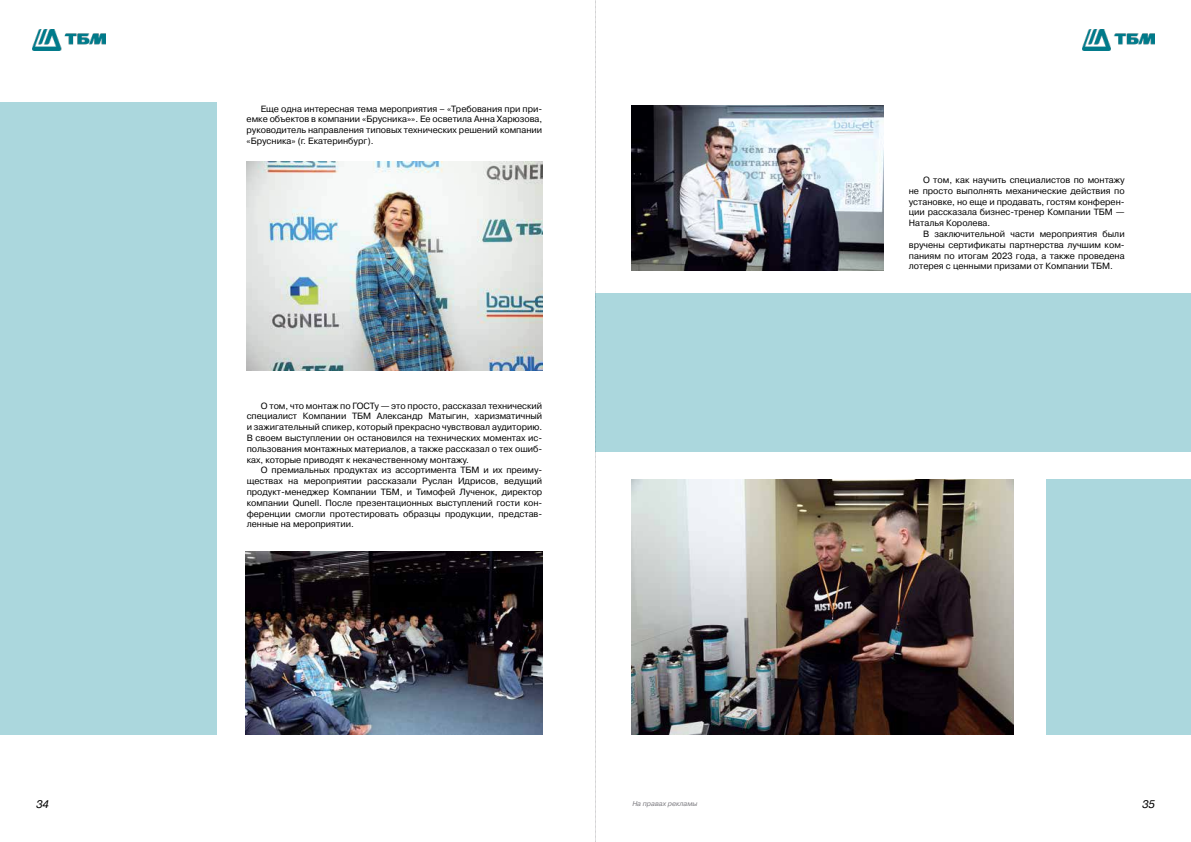
<style>
.page{position:relative;width:1191px;height:842px;background:#fff}
.page>*{position:absolute;margin:0;border:0;box-sizing:border-box;transform-origin:0 0}
.t1{font:italic 11px "Pragmatica C";color:#000}
.t2{font:9px/10.8px "Pragmatica C";color:#000;text-align:justify}
.t3{font:italic 7px "Pragmatica C";color:#7e7d82}
</style>
<div class="page">
<svg style="left:595px;top:0;width:1px;height:842px"></svg>
<img style="left:1082px;top:29px;width:73px;height:22px">
<img style="left:32px;top:29px;width:73px;height:22px">
<img style="left:632px;top:106px;width:251px;height:165px">
<img style="left:247px;top:162px;width:295px;height:208px">
<div style="left:0;top:102px;width:217px;height:633px;background:#abd7dd"></div>
<div style="left:1046px;top:480px;width:145px;height:255px;background:#abd7dd"></div>
<div style="left:595px;top:293px;width:596px;height:159px;background:#abd7dd"></div>
<img style="left:631px;top:480px;width:383px;height:255px">
<img style="left:246px;top:551px;width:296px;height:184px">
<p class="t2" style="left:246px;top:103px;width:297px;text-indent:14px">Еще одна интересная тема мероприятия – «Требования при при&shy;емке объектов в компании «Брусника»». Ее осветила Анна Харюзова, руководитель направления типовых технических решений компании «Брусника» (г. Екатеринбург).</p>
<p class="t2" style="left:247px;top:400px;width:297px;text-indent:14px">О том, что монтаж по ГОСТу — это просто, рассказал технический специалист Компании ТБМ Александр Матыгин, харизматичный и зажигательный спикер, который прекрасно чувствовал аудиторию.<br>В своем выступлении он остановился на технических моментах ис&shy;пользования монтажных материалов, а также рассказал о тех ошиб&shy;ках, которые приводят к некачественному монтажу.</p>
<p class="t2" style="left:247px;top:465px;width:297px;text-indent:14px">О премиальных продуктах из ассортимента ТБМ и их преиму&shy;ществах на мероприятии рассказали Руслан Идрисов, ведущий продукт-менеджер Компании ТБМ, и Тимофей Лученок, директор компании Qunell. После презентационных выступлений гости кон&shy;ференции смогли протестировать образцы продукции, представ&shy;ленные на мероприятии.</p>
<p class="t2" style="left:909px;top:175px;width:217px;text-indent:14px">О том, как научить специалистов по монтажу не просто выполнять механические действия по установке, но еще и продавать, гостям конферен&shy;ции рассказала бизнес-тренер Компании ТБМ — Наталья Королева.</p>
<p class="t2" style="left:909px;top:229px;width:217px;text-indent:14px">В заключительной части мероприятия были вручены сертификаты партнерства лучшим ком&shy;паниям по итогам 2023 года, а также проведена лотерея с ценными призами от Компании ТБМ.</p>
<p class="t1" style="left:36px;top:798px;width:14px">34</p>
<p class="t3" style="left:632px;top:800px;width:67px">На правах рекламы</p>
<p class="t1" style="left:1142px;top:798px;width:14px">35</p>
</div>
